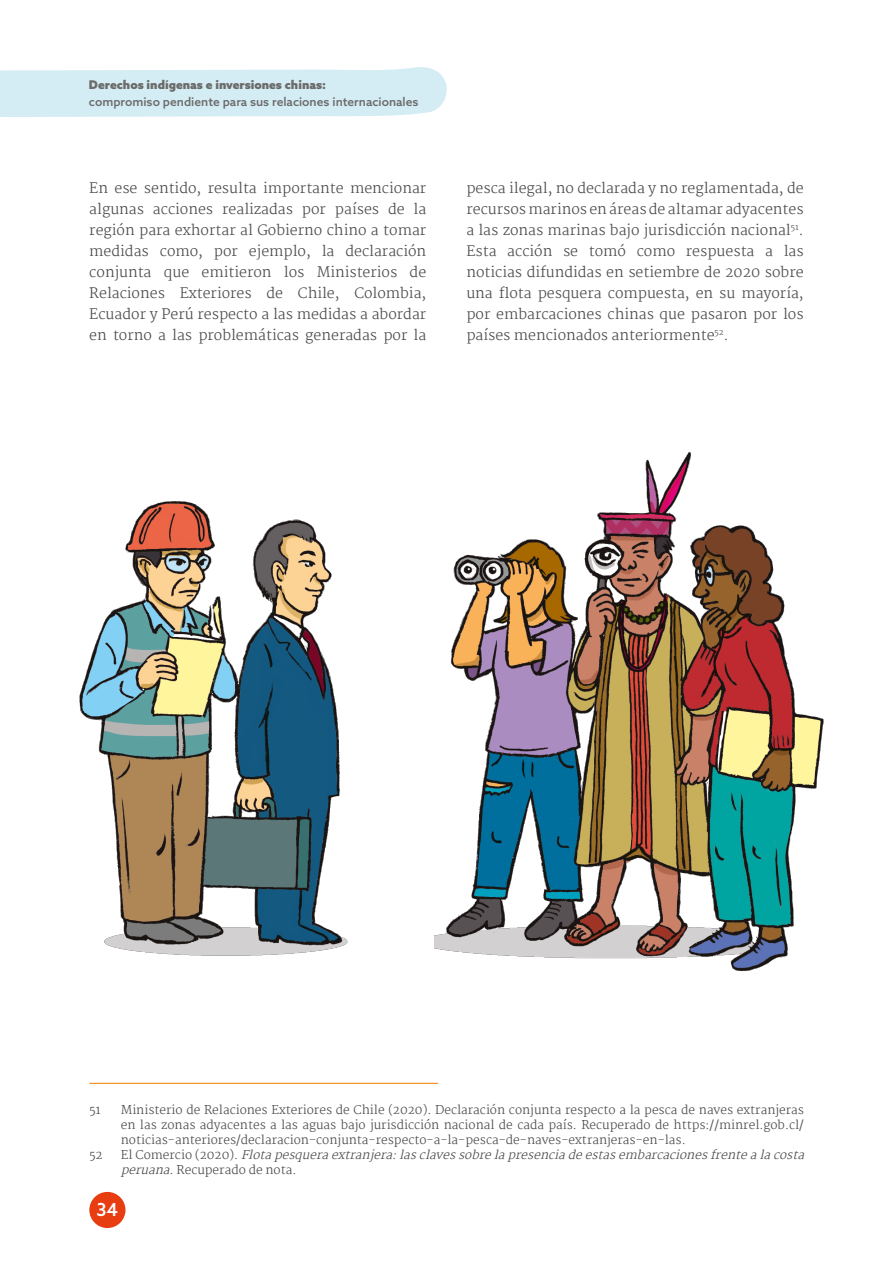
<style>
.page{position:relative;width:893px;height:1263px;background:#fff}
.page>*{position:absolute;margin:0;border:0;box-sizing:border-box;transform-origin:0 0}
.t1{font:500 18px "Azo Sans";color:#fff}
.t2{font:300 14.25px/21px "Martel";color:#4a4a49;text-align:justify}
.t3{font:300 12px/15px "Martel";color:#4a4a49;text-align:justify}
.t4{font:italic 300 12px/15px "Martel";color:#4a4a49}
.t5{font:500 12px "Azo Sans";color:#6b6b6a}
.t6{font:900 12px "Azo Sans";color:#6b6b6a}
.s1{font-style:normal}
</style>
<div class="page">
<svg style="left:0;top:67px;width:447px;height:50px;background:#d7edf4"></svg>
<img style="left:79px;top:501px;width:269px;height:455px">
<img style="left:435px;top:452px;width:389px;height:519px">
<hr style="left:89px;top:1083px;width:349px;height:1px;background:#ef7d00">
<div style="left:89px;top:1192px;width:36px;height:36px;background:#e73d11;border-radius:50%"></div>
<p class="t6" style="left:89px;top:77px;width:238px">Derechos indígenas e inversiones chinas:</p>
<p class="t5" style="left:89px;top:94px;width:331px">compromiso pendiente para sus relaciones internacionales</p>
<p class="t2" style="left:89px;top:177px;width:338px">En ese sentido, resulta importante mencionar algunas acciones realizadas por países de la región para exhortar al Gobierno chino a tomar medidas como, por ejemplo, la declaración conjunta que emitieron los Ministerios de Relaciones Exteriores de Chile, Colombia, Ecuador y Perú respecto a las medidas a abordar en torno a las problemáticas generadas por la</p>
<p class="t2" style="left:466px;top:177px;width:339px">pesca ilegal, no declarada y no reglamentada, de recursos marinos en áreas de altamar adyacentes a las zonas marinas bajo jurisdicción nacional<sup>51</sup>.<br>Esta acción se tomó como respuesta a las noticias difundidas en setiembre de 2020 sobre una flota pesquera compuesta, en su mayoría, por embarcaciones chinas que pasaron por los países mencionados anteriormente<sup>52</sup>.</p>
<p class="t3" style="left:89px;top:1102px;width:13px">51</p>
<p class="t3" style="left:121px;top:1102px;width:685px">Ministerio de Relaciones Exteriores de Chile (2020). Declaración conjunta respecto a la pesca de naves extranjeras en las zonas adyacentes a las aguas bajo jurisdicción nacional de cada país. Recuperado de https://minrel.gob.cl/ noticias-anteriores/declaracion-conjunta-respecto-a-la-pesca-de-naves-extranjeras-en-las.</p>
<p class="t3" style="left:89px;top:1147px;width:15px">52</p>
<p class="t4" style="left:121px;top:1147px;width:689px"><span class="s1">E l C o m e r c i o ( 2 0 2 0 ) .</span> Flotapesqueraextranjera:lasclavessobrelapresenciadeestasembarcacionesfrentealacosta peruana.<span class="s1">Recuperado de nota.</span></p>
<p class="t1" style="left:97px;top:1198px;width:23px">34</p>
</div>
